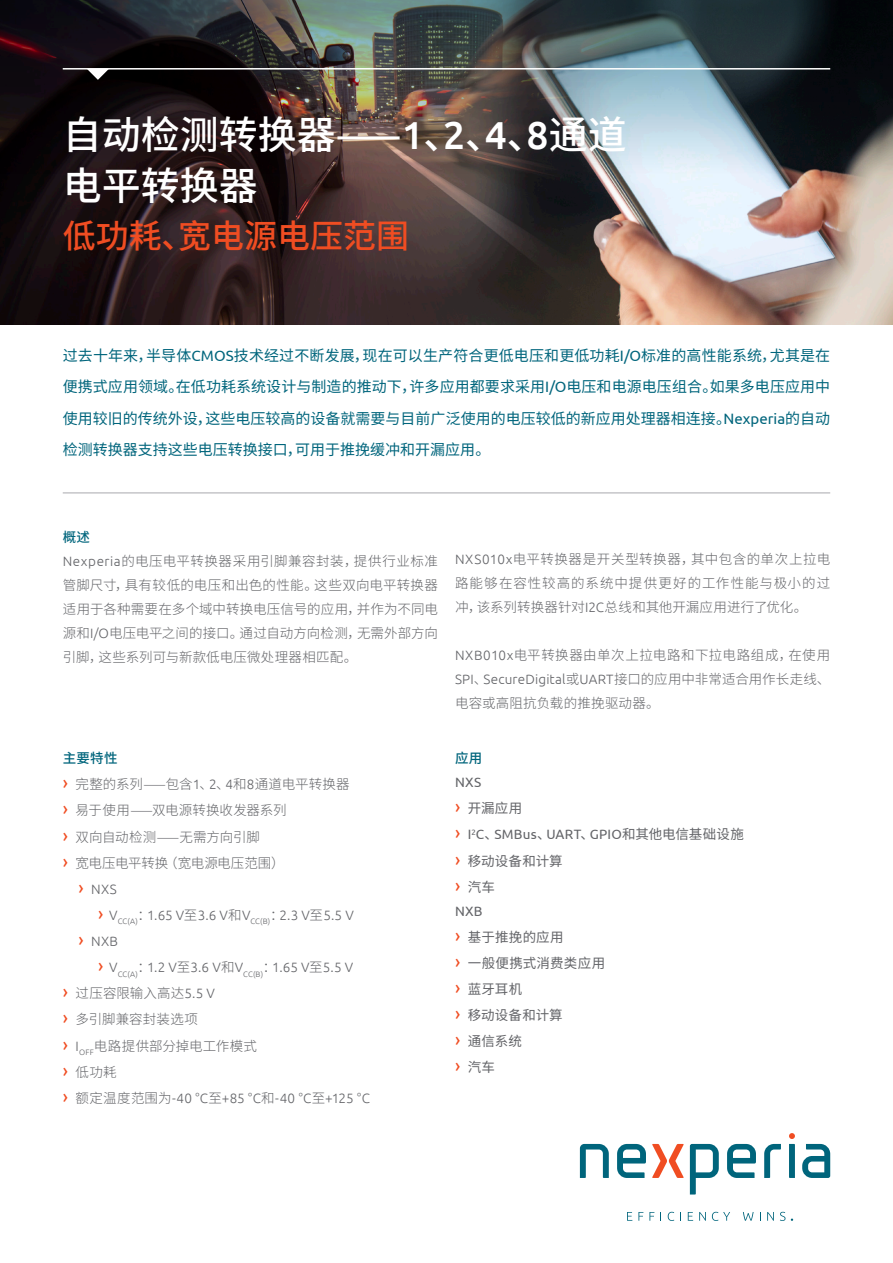
<style>
.page{position:relative;width:893px;height:1263px;background:#fff}
.page>*{position:absolute;margin:0;border:0;box-sizing:border-box;transform-origin:0 0}
.Main_heading{font:500 39px/51px "Source Han Sans SC";color:#fff}
.Main_heading-2{font:500 33px "Source Han Sans SC";color:#f04d22}
.introduction{font:15px/31.5px "Source Han Sans SC";color:#00657c;text-align:justify}
.Body_text_heading{font:300 13.5px/24px "Source Han Sans SC";letter-spacing:.005em;color:#636468;text-align:justify}
.Body_text{font:300 13.5px/24px "Source Han Sans SC";letter-spacing:.025em;color:#636468;text-align:justify}
.t1{font:300 13.5px "Ubuntu";letter-spacing:.015em;color:#636468}
.t2{font:13.5px "Source Han Sans SC";letter-spacing:.015em;color:#636468}
.Body_text_heading-2{font:13.5px "Ubuntu";letter-spacing:.02em;color:#636468}
.Body_text_heading-3{font:500 13.5px "Source Han Sans SC";letter-spacing:.025em;color:#00657c}
.s1{font-family:"Ubuntu"}
.s2{font-family:"Ubuntu";font-weight:400;font-size:18px;color:#f04d22}
.s3{font-weight:400;font-size:18px;color:#f04d22}
.s4{font-family:"Source Han Sans SC"}
.s5{font-family:"Ubuntu";font-size:18px;color:#f04d22}
.s6{font-size:18px;color:#f04d22}
</style>
<div class="page">
<img style="left:0;top:0;width:893px;height:324px">
<hr style="left:63px;top:492px;width:767px;height:1px;background:#a8a9ad">
<hr style="left:64px;top:68px;width:765px;height:2px;background:#fff">
<svg style="left:87px;top:69px;width:22px;height:11px"></svg>
<svg style="left:627px;top:1212px;width:5px;height:9px"></svg>
<svg style="left:638px;top:1212px;width:5px;height:9px"></svg>
<svg style="left:649px;top:1212px;width:5px;height:9px"></svg>
<svg style="left:668px;top:1212px;width:6px;height:9px"></svg>
<svg style="left:688px;top:1212px;width:5px;height:9px"></svg>
<svg style="left:699px;top:1212px;width:7px;height:9px"></svg>
<svg style="left:712px;top:1212px;width:18px;height:9px"></svg>
<svg style="left:743px;top:1212px;width:11px;height:9px"></svg>
<svg style="left:767px;top:1212px;width:7px;height:9px"></svg>
<svg style="left:780px;top:1212px;width:5px;height:9px"></svg>
<svg style="left:580px;top:1144px;width:29px;height:34px"></svg>
<svg style="left:690px;top:1144px;width:29px;height:50px"></svg>
<svg style="left:764px;top:1144px;width:17px;height:34px"></svg>
<svg style="left:802px;top:1144px;width:28px;height:34px"></svg>
<svg style="left:617px;top:1144px;width:29px;height:34px"></svg>
<svg style="left:727px;top:1144px;width:29px;height:34px"></svg>
<svg style="left:789px;top:1133px;width:6px;height:45px"></svg>
<svg style="left:652px;top:1144px;width:32px;height:34px"></svg>
<p class="Main_heading" style="left:63px;top:110px;width:565px">自动检测转换器⸺<span class="s1">1</span>、<span class="s1">2</span>、<span class="s1">4</span>、<span class="s1">8</span>通道电平转换器</p>
<p class="Main_heading-2" style="left:63px;top:218px;width:348px">低功耗、宽电源电压范围</p>
<p class="introduction" style="left:63px;top:340px;width:769px">过去十年来，半导体<span class="s1">CMOS</span>技术经过不断发展，现在可以生产符合更低电压和更低功耗<span class="s1">I/O</span>标准的高性能系统，尤其是在便携式应用领域。在低功耗系统设计与制造的推动下，许多应用都要求采用<span class="s1">I/O</span>电压和电源电压组合。如果多电压应用中使用较旧的传统外设，这些电压较高的设备就需要与目前广泛使用的电压较低的新应用处理器相连接。<span class="s1">Nexperia</span>的自动检测转换器支持这些电压转换接口，可用于推挽缓冲和开漏应用。</p>
<p class="Body_text_heading-3" style="left:63px;top:530px;width:29px">概述</p>
<p class="Body_text_heading" style="left:63px;top:550px;width:377px"><span class="s1">Nexperia</span>的电压电平转换器采用引脚兼容封装，提供行业标准管脚尺寸，具有较低的电压和出色的性能。这些双向电平转换器适用于各种需要在多个域中转换电压信号的应用，并作为不同电源和<span class="s1">I/O</span>电压电平之间的接口。通过自动方向检测，无需外部方向引脚，这些系列可与新款低电压微处理器相匹配。</p>
<p class="Body_text_heading-3" style="left:63px;top:751px;width:56px">主要特性</p>
<p class="Body_text_heading" style="left:63px;top:773px;width:288px"><span class="s2">›</span> 完整的系列⸺包含<span class="s1">1</span>、<span class="s1">2</span>、<span class="s1">4</span>和<span class="s1">8</span>通道电平转换器</p>
<p class="Body_text_heading" style="left:63px;top:799px;width:226px"><span class="s2">›</span> 易于使用⸺双电源转换收发器系列</p>
<p class="Body_text_heading" style="left:63px;top:825px;width:199px"><span class="s2">›</span> 双向自动检测⸺无需方向引脚</p>
<p class="Body_text_heading" style="left:63px;top:851px;width:223px"><span class="s2">›</span> 宽电压电平转换（宽电源电压范围）</p>
<p class="t1" style="left:78px;top:881px;width:40px"><span class="s3">›</span> NXS</p>
<p class="t1" style="left:98px;top:907px;width:257px"><span class="s3">›</span> V<sub>CC(A)</sub><span class="s4">：</span>1.65 V<span class="s4">至</span>3.6 V<span class="s4">和</span>V<sub>CC(B)</sub><span class="s4">：</span>2.3 V<span class="s4">至</span>5.5 V</p>
<p class="t1" style="left:78px;top:933px;width:41px"><span class="s3">›</span> NXB</p>
<p class="t1" style="left:98px;top:959px;width:257px"><span class="s3">›</span> V<sub>CC(A)</sub><span class="s4">：</span>1.2 V<span class="s4">至</span>3.6 V<span class="s4">和</span>V<sub>CC(B)</sub><span class="s4">：</span>1.65 V<span class="s4">至</span>5.5 V</p>
<p class="Body_text_heading" style="left:63px;top:982px;width:154px"><span class="s2">›</span> 过压容限输入高达<span class="s1">5.5 V</span></p>
<p class="Body_text_heading" style="left:63px;top:1008px;width:137px"><span class="s2">›</span> 多引脚兼容封装选项</p>
<p class="Body_text_heading" style="left:63px;top:1034px;width:196px"><span class="s2">›</span> <span class="s1">I</span><sub>OFF</sub>电路提供部分掉电工作模式</p>
<p class="Body_text_heading" style="left:63px;top:1060px;width:55px"><span class="s2">›</span> 低功耗</p>
<p class="t1" style="left:63px;top:1090px;width:309px"><span class="s3">›</span> <span class="s4">额定温度范围为</span>-40 <span class="s4">°</span>C<span class="s4">至</span>+85 <span class="s4">°</span>C<span class="s4">和</span>-40 <span class="s4">°</span>C<span class="s4">至</span>+125 <span class="s4">°</span>C</p>
<p class="Body_text" style="left:455px;top:547px;width:377px"><span class="s1">NXS010x</span>电平转换器是开关型转换器，其中包含的单次上拉电路能够在容性较高的系统中提供更好的工作性能与极小的过冲，该系列转换器针对<span class="s1">I2C</span>总线和其他开漏应用进行了优化。</p>
<p class="Body_text" style="left:455px;top:643px;width:377px"><span class="s1">NXB010x</span>电平转换器由单次上拉电路和下拉电路组成，在使用<span class="s1">SPI</span>、<span class="s1">Secure Digital</span>或<span class="s1">UART</span>接口的应用中非常适合用作长走线、电容或高阻抗负载的推挽驱动器。</p>
<p class="Body_text_heading-3" style="left:455px;top:751px;width:29px">应用</p>
<p class="Body_text_heading-2" style="left:455px;top:774px;width:28px">NXS</p>
<p class="t2" style="left:455px;top:801px;width:69px"><span class="s5">›</span> 开漏应用</p>
<p class="Body_text_heading-2" style="left:455px;top:826px;width:290px"><span class="s6">›</span> I<sup>2</sup>C<span class="s4">、</span>SMBus<span class="s4">、</span>UART<span class="s4">、</span>GPIO<span class="s4">和其他电信基础设施</span></p>
<p class="t2" style="left:455px;top:853px;width:109px"><span class="s5">›</span> 移动设备和计算</p>
<p class="t2" style="left:455px;top:879px;width:41px"><span class="s5">›</span> 汽车</p>
<p class="Body_text_heading-2" style="left:455px;top:903px;width:29px">NXB</p>
<p class="t2" style="left:455px;top:929px;width:110px"><span class="s5">›</span> 基于推挽的应用</p>
<p class="t2" style="left:455px;top:955px;width:152px"><span class="s5">›</span> 一般便携式消费类应用</p>
<p class="t2" style="left:455px;top:981px;width:69px"><span class="s5">›</span> 蓝牙耳机</p>
<p class="t2" style="left:455px;top:1008px;width:109px"><span class="s5">›</span> 移动设备和计算</p>
<p class="t2" style="left:455px;top:1034px;width:68px"><span class="s5">›</span> 通信系统</p>
<p class="t2" style="left:455px;top:1060px;width:41px"><span class="s5">›</span> 汽车</p>
</div>
